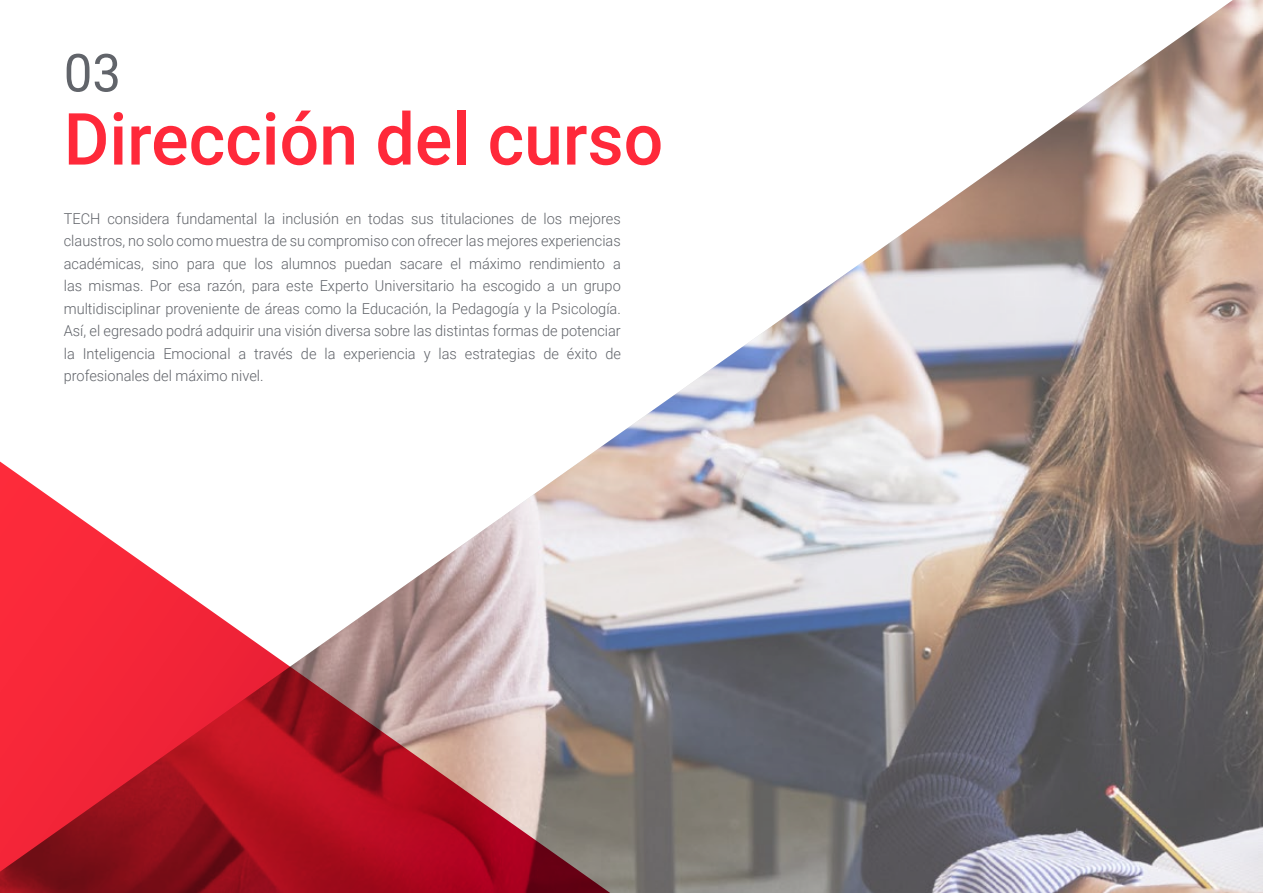
<style>
.page{position:relative;width:1263px;height:893px;background:#fff}
.page>*{position:absolute;margin:0;border:0;box-sizing:border-box;transform-origin:0 0}
.t1{font:500 72px "Roboto";color:#ff293a}
.t2{font:52.5px "Roboto";color:#61646a}
.t3{font:300 15px/22.5px "Roboto";color:#61646a;text-align:justify}
</style>
<div class="page">
<img style="left:602px;top:0;width:661px;height:893px">
<svg style="left:0;top:446px;width:640px;height:447px"></svg>
<h2 class="t2" style="left:64px;top:36px;width:59px">03</h2>
<h1 class="t1" style="left:64px;top:89px;width:601px">Dirección del curso</h1>
<p class="t3" style="left:64px;top:207px;width:559px">TECH considera fundamental la inclusión en todas sus titulaciones de los mejores claustros, no solo como muestra de su compromiso con ofrecer las mejores experiencias académicas, sino para que los alumnos puedan sacare el máximo rendimiento a las mismas. Por esa razón, para este Experto Universitario ha escogido a un grupo multidisciplinar proveniente de áreas como la Educación, la Pedagogía y la Psicología.<br>Así, el egresado podrá adquirir una visión diversa sobre las distintas formas de potenciar la Inteligencia Emocional a través de la experiencia y las estrategias de éxito de profesionales del máximo nivel.</p>
</div>
